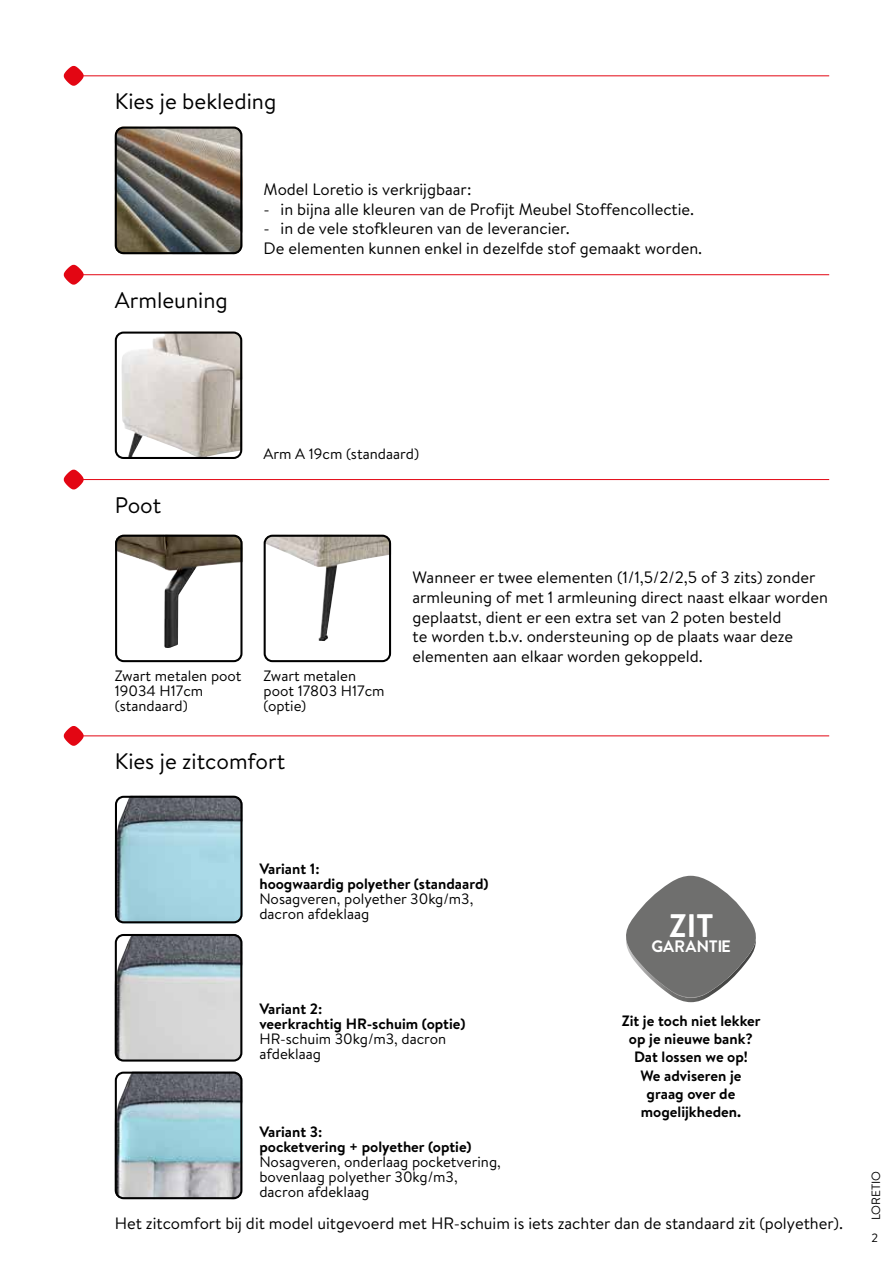
<style>
.page{position:relative;width:893px;height:1263px;background:#fff}
.page>*{position:absolute;margin:0;border:0;box-sizing:border-box;transform-origin:0 0}
.t1{font:700 32.55px "Brandon Grotesque";color:#fff}
.t2{font:22.5px "Brandon Text";color:#000}
.t3{font:700 16.65px "Brandon Grotesque";color:#fff}
.t4{font:16.5px/19.8px "Brandon Text";color:#000}
.t5{font:15px/15px "Brandon Text";color:#000}
.t6{font:700 15px/18px "Brandon Text";color:#000}
.t7{font:12px "Brandon Text";color:#000}
</style>
<div class="page">
<hr style="left:79px;top:75px;width:750px;height:1px;background:#e30613">
<svg style="left:64px;top:265px;width:20px;height:20px"></svg>
<hr style="left:79px;top:274px;width:750px;height:1px;background:#e30613">
<svg style="left:64px;top:470px;width:20px;height:19px"></svg>
<hr style="left:79px;top:479px;width:750px;height:1px;background:#e30613">
<svg style="left:64px;top:66px;width:20px;height:20px"></svg>
<img style="left:121px;top:332px;width:121px;height:124px">
<div style="left:115px;top:332px;width:127px;height:127px;border:2px solid #000;border-radius:8px"></div>
<img style="left:264px;top:535px;width:127px;height:106px">
<div style="left:264px;top:535px;width:127px;height:127px;border:2px solid #000;border-radius:8px"></div>
<img style="left:115px;top:127px;width:127px;height:127px">
<div style="left:115px;top:127px;width:127px;height:127px;border:2px solid #000;border-radius:8px"></div>
<svg style="left:64px;top:726px;width:20px;height:20px"></svg>
<hr style="left:72px;top:735px;width:757px;height:1px;background:#e30613">
<img style="left:115px;top:934px;width:127px;height:127px">
<div style="left:115px;top:934px;width:127px;height:127px;border:2px solid #000;border-radius:8px"></div>
<img style="left:115px;top:1074px;width:127px;height:125px">
<div style="left:115px;top:1071px;width:127px;height:128px;border:2px solid #000;border-radius:8px"></div>
<img style="left:115px;top:796px;width:127px;height:127px">
<div style="left:115px;top:796px;width:127px;height:127px;border:2px solid #000;border-radius:8px"></div>
<svg style="left:626px;top:876px;width:130px;height:126px"></svg>
<img style="left:118px;top:535px;width:124px;height:113px">
<div style="left:115px;top:535px;width:127px;height:127px;border:2px solid #000;border-radius:8px"></div>
<h2 class="t2" style="left:115px;top:86px;width:163px">Kies je bekleding</h2>
<h2 class="t2" style="left:115px;top:285px;width:115px">Armleuning</h2>
<p class="t4" style="left:264px;top:179px;width:209px">Model Loretio is verkrijgbaar:</p>
<p class="t4" style="left:264px;top:198px;width:432px">- in bijna alle kleuren van de Profijt Meubel Stoffencollectie.</p>
<p class="t4" style="left:264px;top:218px;width:440px">- in de vele stofkleuren van de leverancier.<br>De elementen kunnen enkel in dezelfde stof gemaakt worden.</p>
<h2 class="t2" style="left:115px;top:489px;width:48px">Poot</h2>
<p class="t5" style="left:263px;top:446px;width:157px">Arm A 19cm (standaard)</p>
<p class="t5" style="left:115px;top:667px;width:128px">Zwart metalen poot<br>19034 H17cm (standaard)</p>
<p class="t5" style="left:263px;top:667px;width:123px">Zwart metalen poot 17803 H17cm (optie)</p>
<p class="t4" style="left:412px;top:567px;width:417px">Wanneer er twee elementen (1/1,5/2/2,5 of 3 zits) zonder armleuning of met 1 armleuning direct naast elkaar worden geplaatst, dient er een extra set van 2 poten besteld<br>te worden t.b.v. ondersteuning op de plaats waar deze elementen aan elkaar worden gekoppeld.</p>
<h2 class="t2" style="left:115px;top:746px;width:172px">Kies je zitcomfort</h2>
<p class="t6" style="left:259px;top:861px;width:231px;line-height:15px">Variant 1:<br>hoogwaardig polyether (standaard)</p>
<p class="t5" style="left:259px;top:891px;width:215px">Nosagveren, polyether 30kg/m3, dacron afdeklaag</p>
<p class="t6" style="left:259px;top:1001px;width:208px;line-height:15px">Variant 2:<br>veerkrachtig HR-schuim (optie)</p>
<p class="t5" style="left:259px;top:1031px;width:188px">HR-schuim 30kg/m3, dacron afdeklaag</p>
<p class="t6" style="left:259px;top:1124px;width:214px;line-height:15px">Variant 3:<br>pocketvering + polyether (optie)</p>
<p class="t5" style="left:259px;top:1154px;width:243px">Nosagveren, onderlaag pocketvering, bovenlaag polyether 30kg/m3, dacron afdeklaag</p>
<h1 class="t1" style="left:669px;top:903px;width:46px">ZIT</h1>
<p class="t3" style="left:651px;top:935px;width:81px">GARANTIE</p>
<p class="t6" style="left:622px;top:1012px;width:140px;text-align:center">Zit je toch niet lekker op je nieuwe bank?<br>Dat lossen we op!<br>We adviseren je graag over de mogelijkheden.</p>
<p class="t4" style="left:115px;top:1213px;width:730px">Het zitcomfort bij dit model uitgevoerd met HR-schuim is iets zachter dan de standaard zit (polyether).</p>
<p class="t7" style="left:868px;top:1220px;width:51px;rotate:-90deg">LORETIO</p>
<p class="t7" style="left:872px;top:1229px;width:8px">2</p>
</div>
